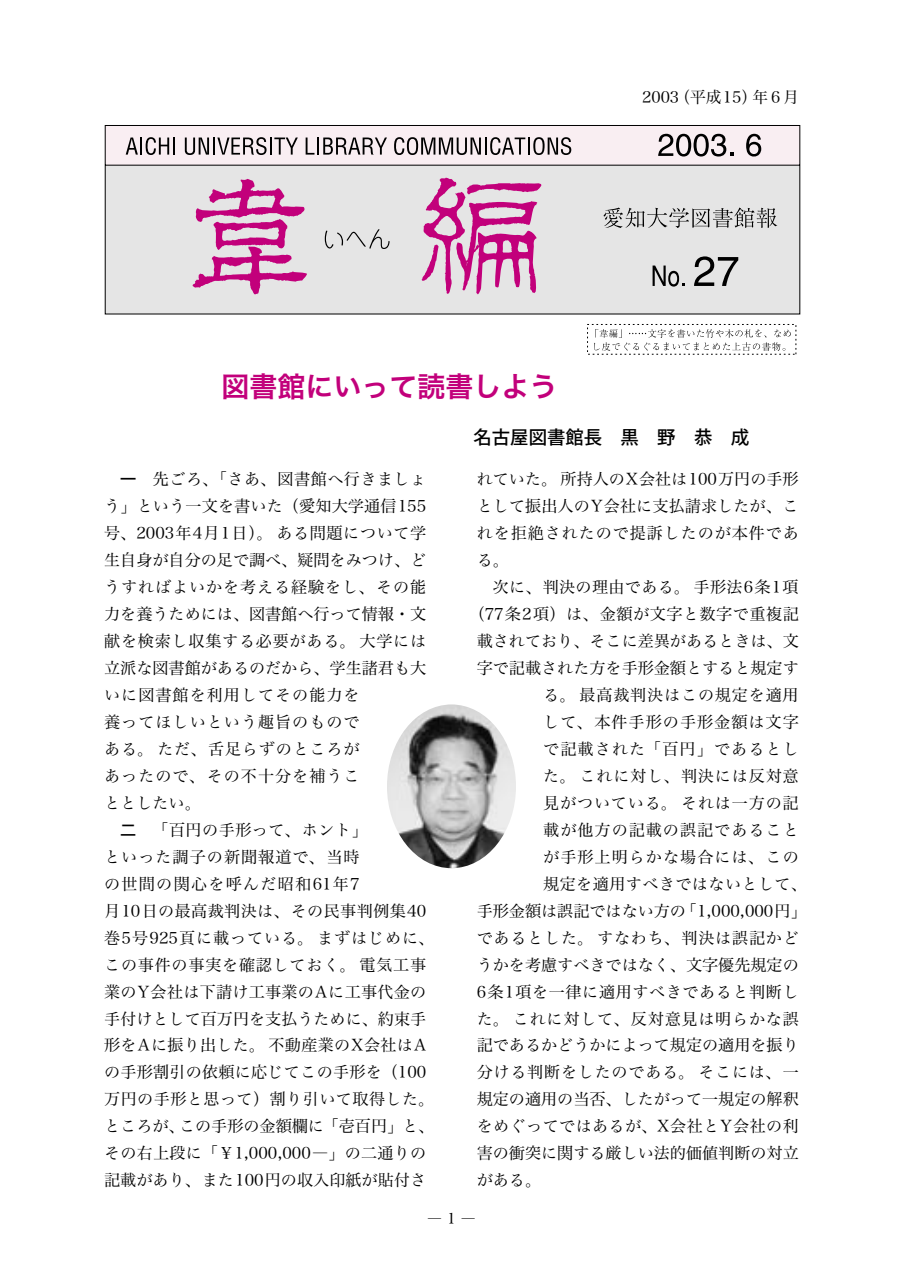
<style>
.page{position:relative;width:903px;height:1275px;background:#fff}
.page>*{position:absolute;margin:0;border:0;box-sizing:border-box;transform-origin:0 0}
.t1{font:28px "Hira Kaku Pro W6";color:#c2007b}
.t2{font:500 18.38px "Koz Go Pro";color:#000}
.t3{font:16.1px/26.9px "Hira Min Pro W3";letter-spacing:.03em;color:#000;text-align:justify}
.t4{font:16.1px "Hira Min Pro W3";color:#000}
.t5{font:16.1px "Hira Min Pro W3";letter-spacing:.065em;color:#000}
.t6{font:16.1px "Hira Min Pro W3";letter-spacing:.05em;color:#000}
.t7{font:16.1px "Hira Min Pro W3";letter-spacing:.06em;color:#000}
.t8{font:16.1px "Hira Min Pro W3";letter-spacing:.055em;color:#000}
.t9{font:16.1px "Hira Min Pro W3";letter-spacing:.01em;color:#000}
.t10{font:16.1px "Hira Min Pro W3";letter-spacing:.08em;color:#000}
.t11{font:15.75px "Hira Min Pro W3";color:#000}
.t12{font:14.88px "Hira Min Pro W3";color:#000}
.s1{font-family:"Koz Go Std";font-weight:500}
</style>
<div class="page">
<svg style="left:105px;top:125px;width:695px;height:189px;background:#e1d0da"></svg>
<svg style="left:604px;top:208px;width:173px;height:20px;background:#b4b4b4"></svg>
<svg style="left:652px;top:266px;width:32px;height:21px"></svg>
<svg style="left:694px;top:256px;width:44px;height:30px"></svg>
<svg style="left:126px;top:137px;width:49px;height:18px"></svg>
<svg style="left:185px;top:137px;width:113px;height:18px;background:#ada5a8"></svg>
<svg style="left:306px;top:137px;width:81px;height:18px"></svg>
<svg style="left:394px;top:137px;width:177px;height:18px;background:#a69fa1"></svg>
<svg style="left:325px;top:229px;width:65px;height:20px"></svg>
<svg style="left:658px;top:134px;width:75px;height:23px;background:#a49d9f"></svg>
<svg style="left:746px;top:134px;width:15px;height:23px"></svg>
<svg style="left:594px;top:329px;width:197px;height:22px"></svg>
<img style="left:387px;top:704px;width:129px;height:164px;border-radius:50%">
<p class="t11" style="left:642px;top:84px;width:158px">2003（平成15）年 6 月</p>
<h1 class="t1" style="left:221px;top:361px;width:338px">図書館にいって読書しよう</h1>
<p class="t3" style="left:120px;top:464px;width:307px"><span class="s1">一</span> 先ごろ、「さあ、図書館へ行きましょ</p>
<p class="t9" style="left:104px;top:493px;width:323px">う」という一文を書いた（愛知大学通信155</p>
<p class="t3" style="left:104px;top:518px;width:324px">号、2003年4月1日）。ある問題について学</p>
<p class="t4" style="left:104px;top:546px;width:323px">生自身が自分の足で調べ、疑問をみつけ、ど</p>
<p class="t8" style="left:104px;top:573px;width:324px">うすればよいかを考える経験をし、その能</p>
<p class="t4" style="left:104px;top:600px;width:323px">力を養うためには、図書館へ行って情報・文</p>
<p class="t3" style="left:104px;top:626px;width:323px">献を検索し収集する必要がある。大学には</p>
<p class="t4" style="left:104px;top:654px;width:323px">立派な図書館があるのだから、学生諸君も大</p>
<p class="t7" style="left:104px;top:681px;width:257px">いに図書館を利用してその能力を</p>
<p class="t7" style="left:104px;top:708px;width:257px">養ってほしいという趣旨のもので</p>
<p class="t6" style="left:104px;top:735px;width:257px">ある。ただ、舌足らずのところが</p>
<p class="t5" style="left:104px;top:762px;width:257px">あったので、その不十分を補うこ</p>
<p class="t3" style="left:104px;top:788px;width:98px">ととしたい。</p>
<p class="t3" style="left:120px;top:815px;width:249px"><span class="s1">二</span> 「百円の手形って、ホント」</p>
<p class="t5" style="left:104px;top:843px;width:257px">といった調子の新聞報道で、当時</p>
<p class="t10" style="left:104px;top:870px;width:257px">の世間の関心を呼んだ昭和61年7</p>
<p class="t3" style="left:104px;top:896px;width:323px">月10日の最高裁判決は、その民事判例集40</p>
<p class="t8" style="left:104px;top:924px;width:332px">巻5号925頁に載っている。まずはじめに、</p>
<p class="t3" style="left:104px;top:950px;width:323px">この事件の事実を確認しておく。電気工事</p>
<p class="t3" style="left:104px;top:977px;width:323px">業のY会社は下請け工事業のAに工事代金の</p>
<p class="t4" style="left:104px;top:1005px;width:323px">手付けとして百万円を支払うために、約束手</p>
<p class="t3" style="left:104px;top:1030px;width:323px">形をAに振り出した。不動産業のX会社はA</p>
<p class="t3" style="left:104px;top:1057px;width:324px">の手形割引の依頼に応じてこの手形を（100</p>
<p class="t3" style="left:104px;top:1084px;width:332px">万円の手形と思って）割り引いて取得した。</p>
<p class="t4" style="left:104px;top:1112px;width:332px">ところが、この手形の金額欄に「壱百円」と、</p>
<p class="t3" style="left:104px;top:1138px;width:324px">その右上段に「￥1,000,000―」の二通りの</p>
<p class="t4" style="left:104px;top:1166px;width:323px">記載があり、また100円の収入印紙が貼付さ</p>
<p class="t2" style="left:473px;top:426px;width:277px">名古屋図書館長　黒　野　恭　成</p>
<p class="t3" style="left:477px;top:464px;width:324px">れていた。所持人のX会社は100万円の手形として振出人のY会社に支払請求したが、これを拒絶されたので提訴したのが本件である。</p>
<p class="t3" style="left:493px;top:572px;width:307px">次に、判決の理由である。手形法6条1項</p>
<p class="t3" style="left:469px;top:599px;width:332px">（77条2項）は、金額が文字と数字で重複記</p>
<p class="t4" style="left:477px;top:627px;width:324px">載されており、そこに差異があるときは、文</p>
<p class="t4" style="left:477px;top:654px;width:324px">字で記載された方を手形金額とすると規定す</p>
<p class="t6" style="left:543px;top:681px;width:257px">る。最高裁判決はこの規定を適用</p>
<p class="t5" style="left:543px;top:708px;width:257px">して、本件手形の手形金額は文字</p>
<p class="t5" style="left:543px;top:735px;width:257px">で記載された「百円」であるとし</p>
<p class="t6" style="left:543px;top:762px;width:257px">た。これに対し、判決には反対意</p>
<p class="t6" style="left:543px;top:789px;width:257px">見がついている。それは一方の記</p>
<p class="t7" style="left:543px;top:816px;width:257px">載が他方の記載の誤記であること</p>
<p class="t5" style="left:543px;top:843px;width:257px">が手形上明らかな場合には、この</p>
<p class="t3" style="left:543px;top:869px;width:265px">規定を適用すべきではないとして、</p>
<p class="t4" style="left:477px;top:897px;width:332px">手形金額は誤記ではない方の「1,000,000円」</p>
<p class="t3" style="left:477px;top:923px;width:324px">であるとした。すなわち、判決は誤記かど</p>
<p class="t4" style="left:477px;top:951px;width:324px">うかを考慮すべきではなく、文字優先規定の</p>
<p class="t3" style="left:477px;top:977px;width:323px">6条1項を一律に適用すべきであると判断し</p>
<p class="t3" style="left:477px;top:1003px;width:324px">た。これに対して、反対意見は明らかな誤</p>
<p class="t4" style="left:477px;top:1032px;width:324px">記であるかどうかによって規定の適用を振り</p>
<p class="t3" style="left:477px;top:1057px;width:324px">分ける判断をしたのである。そこには、一</p>
<p class="t4" style="left:477px;top:1085px;width:324px">規定の適用の当否、したがって一規定の解釈</p>
<p class="t3" style="left:477px;top:1111px;width:324px">をめぐってではあるが、X会社とY会社の利</p>
<p class="t4" style="left:477px;top:1139px;width:324px">害の衝突に関する厳しい法的価値判断の対立</p>
<p class="t3" style="left:477px;top:1165px;width:66px">がある。</p>
<p class="t12" style="left:427px;top:1205px;width:50px">― 1 ―</p>
</div>
